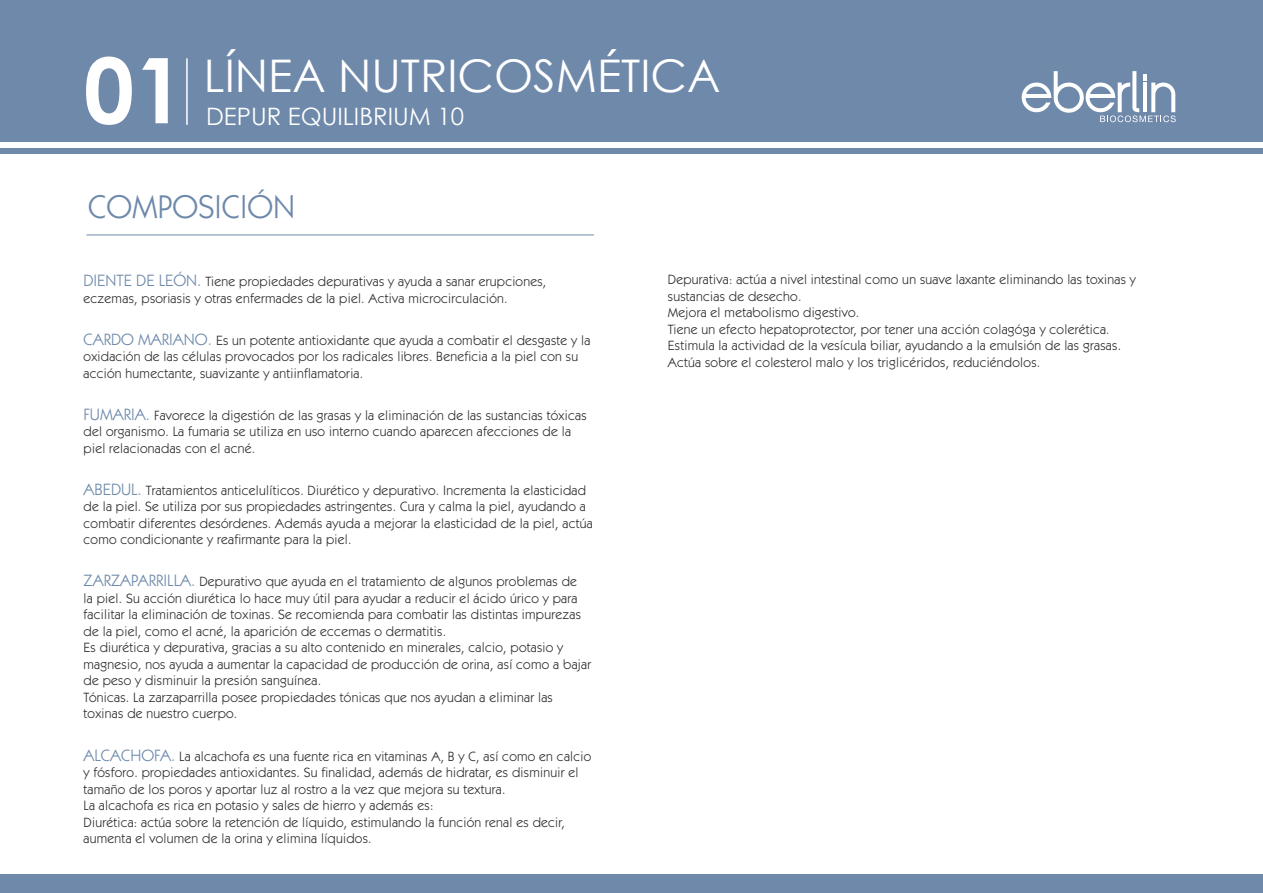
<style>
.page{position:relative;width:1263px;height:893px;background:#fff}
.page>*{position:absolute;margin:0;border:0;box-sizing:border-box;transform-origin:0 0}
.t1{font:700 90.6px "Century Gothic";color:#fff}
.t2{font:45px "Century Gothic";color:#fff}
.t3{font:33px "ITC Kabel Std";color:#6e89aa}
.t4{font:24px "Century Gothic";color:#fff}
.t5{font:13.5px/16.5px "ITC Kabel Std";letter-spacing:.02em;color:#2a2d2b}
.s1{font-size:16.5px;color:#6e89aa}
</style>
<div class="page">
<div style="left:0;top:0;width:1263px;height:142px;background:#6f89aa"></div>
<div style="left:0;top:874px;width:1263px;height:19px;background:#6f89aa"></div>
<div style="left:0;top:148px;width:1263px;height:5px;background:#6f89aa"></div>
<svg style="left:1022px;top:71px;width:154px;height:51px"></svg>
<hr style="left:87px;top:235px;width:507px;height:1px;background:#6f89aa">
<hr style="left:186px;top:58px;width:2px;height:67px;background:#fff">
<h1 class="t1" style="left:84px;top:39px;width:103px">01</h1>
<h2 class="t2" style="left:204px;top:57px;width:518px">LÍNEA NUTRICOSMÉTICA</h2>
<h3 class="t4" style="left:206px;top:107px;width:260px">DEPUR EQUILIBRIUM 10</h3>
<h3 class="t3" style="left:88px;top:190px;width:209px">COMPOSICIÓN</h3>
<p class="t5" style="left:84px;top:274px;width:464px"><span class="s1">DIENTE DE LEÓN.</span> Tiene propiedades depurativas y ayuda a sanar erupciones, eczemas, psoriasis y otras enfermades de la piel. Activa microcirculación.</p>
<p class="t5" style="left:84px;top:332px;width:508px"><span class="s1">CARDO MARIANO.</span> Es un potente antioxidante que ayuda a combatir el desgaste y la oxidación de las células provocados por los radicales libres. Beneficia a la piel con su acción humectante, suavizante y antiinflamatoria.</p>
<p class="t5" style="left:84px;top:407px;width:505px"><span class="s1">FUMARIA.</span> Favorece la digestión de las grasas y la eliminación de las sustancias tóxicas del organismo. La fumaria se utiliza en uso interno cuando aparecen afecciones de la piel relacionadas con el acné.</p>
<p class="t5" style="left:84px;top:482px;width:511px"><span class="s1">ABEDUL.</span> Tratamientos anticelulíticos. Diurético y depurativo. Incrementa la elasticidad de la piel. Se utiliza por sus propiedades astringentes. Cura y calma la piel, ayudando a combatir diferentes desórdenes. Además ayuda a mejorar la elasticidad de la piel, actúa como condicionante y reafirmante para la piel.</p>
<p class="t5" style="left:84px;top:574px;width:509px"><span class="s1">ZARZAPARRILLA.</span> Depurativo que ayuda en el tratamiento de algunos problemas de<br>la piel. Su acción diurética lo hace muy útil para ayudar a reducir el ácido úrico y para facilitar la eliminación de toxinas. Se recomienda para combatir las distintas impurezas de la piel, como el acné, la aparición de eccemas o dermatitis.<br>Es diurética y depurativa, gracias a su alto contenido en minerales, calcio, potasio y magnesio, nos ayuda a aumentar la capacidad de producción de orina, así como a bajar de peso y disminuir la presión sanguínea.<br>Tónicas. La zarzaparrilla posee propiedades tónicas que nos ayudan a eliminar las toxinas de nuestro cuerpo.</p>
<p class="t5" style="left:84px;top:748px;width:509px"><span class="s1">ALCACHOFA.</span> La alcachofa es una fuente rica en vitaminas A, B y C, así como en calcio y fósforo. propiedades antioxidantes. Su finalidad, además de hidratar, es disminuir el tamaño de los poros y aportar luz al rostro a la vez que mejora su textura.<br>La alcachofa es rica en potasio y sales de hierro y además es:<br>Diurética: actúa sobre la retención de líquido, estimulando la función renal es decir, aumenta el volumen de la orina y elimina líquidos.</p>
<p class="t5" style="left:668px;top:271px;width:469px">Depurativa: actúa a nivel intestinal como un suave laxante eliminando las toxinas y sustancias de desecho.<br>Mejora el metabolismo digestivo.<br>Tiene un efecto hepatoprotector, por tener una acción colagóga y colerética.<br>Estimula la actividad de la vesícula biliar, ayudando a la emulsión de las grasas.<br>Actúa sobre el colesterol malo y los triglicéridos, reduciéndolos.</p>
</div>
